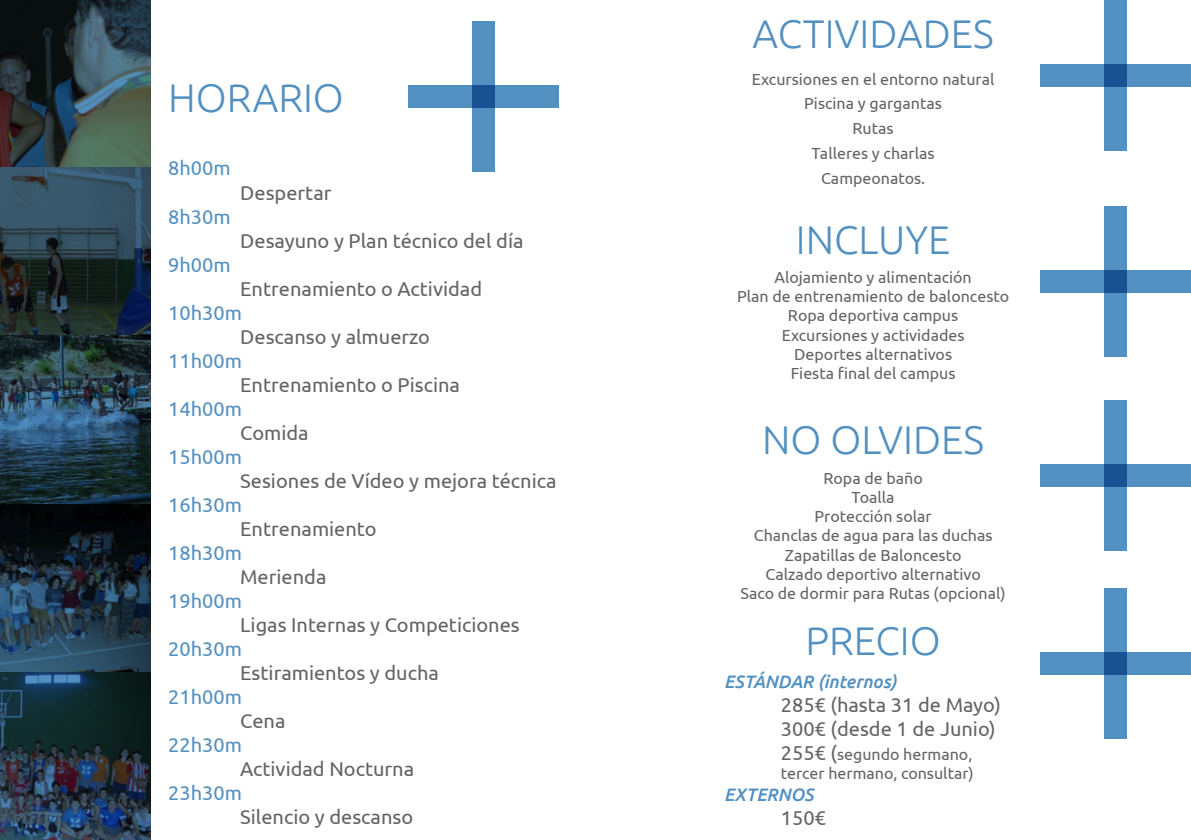
<style>
.page{position:relative;width:1191px;height:840px;background:#fff}
.page>*{position:absolute;margin:0;border:0;box-sizing:border-box;transform-origin:0 0}
.t1{font:300 40px "Ubuntu";color:#5290c1}
.t2{font:20px/24px "Ubuntu";color:#636366}
.t3{font:20px "Ubuntu";color:#5290c1}
.t4{font:italic 500 18px "Ubuntu";color:#5290c1}
.t5{font:16px/19.2px "Ubuntu";color:#636366;text-align:center}
.s1{font-size:20px}
</style>
<div class="page">
<div style="left:472px;top:21px;width:22px;height:150px;background:#5290c1"></div>
<svg style="left:408px;top:85px;width:150px;height:22px;background:#4986b9"></svg>
<div style="left:1104px;top:0;width:23px;height:150px;background:#5290c1"></div>
<svg style="left:1040px;top:64px;width:151px;height:22px;background:#4986b9"></svg>
<div style="left:1104px;top:206px;width:23px;height:151px;background:#5290c1"></div>
<svg style="left:1040px;top:270px;width:151px;height:23px;background:#4986b9"></svg>
<div style="left:1104px;top:400px;width:23px;height:150px;background:#5290c1"></div>
<svg style="left:1040px;top:464px;width:151px;height:22px;background:#4986b9"></svg>
<div style="left:1104px;top:587px;width:23px;height:151px;background:#5290c1"></div>
<svg style="left:1040px;top:652px;width:151px;height:22px;background:#4986b9"></svg>
<img style="left:0;top:0;width:151px;height:839px">
<h1 class="t1" style="left:168px;top:73px;width:177px">HORARIO</h1>
<p class="t3" style="left:168px;top:156px;width:64px">8h00m</p>
<p class="t3" style="left:168px;top:204px;width:64px">8h30m</p>
<p class="t3" style="left:168px;top:252px;width:64px">9h00m</p>
<p class="t2" style="left:240px;top:180px;width:93px">Despertar</p>
<p class="t2" style="left:240px;top:228px;width:285px">Desayuno y Plan técnico del día</p>
<p class="t2" style="left:240px;top:276px;width:243px">Entrenamiento o Actividad</p>
<p class="t3" style="left:168px;top:300px;width:75px">10h30m</p>
<p class="t2" style="left:240px;top:324px;width:191px">Descanso y almuerzo</p>
<p class="t3" style="left:168px;top:348px;width:75px">11h00m</p>
<p class="t2" style="left:240px;top:372px;width:221px">Entrenamiento o Piscina</p>
<p class="t3" style="left:168px;top:396px;width:75px">14h00m</p>
<p class="t2" style="left:240px;top:420px;width:70px">Comida</p>
<p class="t3" style="left:168px;top:444px;width:75px">15h00m</p>
<p class="t2" style="left:240px;top:468px;width:318px">Sesiones de Vídeo y mejora técnica</p>
<p class="t3" style="left:168px;top:492px;width:75px">16h30m</p>
<p class="t2" style="left:240px;top:516px;width:138px">Entrenamiento</p>
<p class="t3" style="left:168px;top:540px;width:75px">18h30m</p>
<p class="t2" style="left:240px;top:564px;width:88px">Merienda</p>
<p class="t3" style="left:168px;top:588px;width:75px">19h00m</p>
<p class="t2" style="left:240px;top:612px;width:281px">Ligas Internas y Competiciones</p>
<p class="t3" style="left:168px;top:636px;width:75px">20h30m</p>
<p class="t2" style="left:240px;top:660px;width:200px">Estiramientos y ducha</p>
<p class="t3" style="left:168px;top:684px;width:75px">21h00m</p>
<p class="t2" style="left:240px;top:708px;width:47px">Cena</p>
<p class="t3" style="left:168px;top:732px;width:75px">22h30m</p>
<p class="t2" style="left:240px;top:756px;width:175px">Actividad Nocturna</p>
<p class="t3" style="left:168px;top:780px;width:75px">23h30m</p>
<p class="t2" style="left:240px;top:804px;width:174px">Silencio y descanso</p>
<h1 class="t1" style="left:752px;top:9px;width:243px">ACTIVIDADES</h1>
<p class="t5" style="left:751px;top:66px;width:244px;line-height:24.8px">Excursiones en el entorno natural<br>Piscina y gargantas<br>Rutas<br>Talleres y charlas<br>Campeonatos.</p>
<h1 class="t1" style="left:796px;top:215px;width:156px">INCLUYE</h1>
<p class="t5" style="left:737px;top:267px;width:273px">Alojamiento y alimentación<br>Plan de entrenamiento de baloncesto<br>Ropa deportiva campus<br>Excursiones y actividades<br>Deportes alternativos<br>Fiesta final del campus</p>
<h1 class="t1" style="left:762px;top:415px;width:223px">NO OLVIDES</h1>
<p class="t5" style="left:740px;top:467px;width:266px">Ropa de baño<br>Toalla<br>Protección solar<br>Chanclas de agua para las duchas<br>Zapatillas de Baloncesto<br>Calzado deportivo alternativo<br>Saco de dormir para Rutas (opcional)</p>
<h1 class="t1" style="left:805px;top:616px;width:137px">PRECIO</h1>
<p class="t4" style="left:724px;top:670px;width:174px">ESTÁNDAR (internos)</p>
<p class="t2" style="left:781px;top:691px;width:222px">285€ (hasta 31 de Mayo)<br>300€ (desde 1 de Junio)</p>
<p class="t5" style="left:781px;top:743px;width:194px;text-align:left"><span class="s1">255€ (</span>segundo hermano, tercer hermano, consultar)</p>
<p class="t4" style="left:724px;top:782px;width:91px">EXTERNOS</p>
<p class="t2" style="left:781px;top:804px;width:47px">150€</p>
</div>
